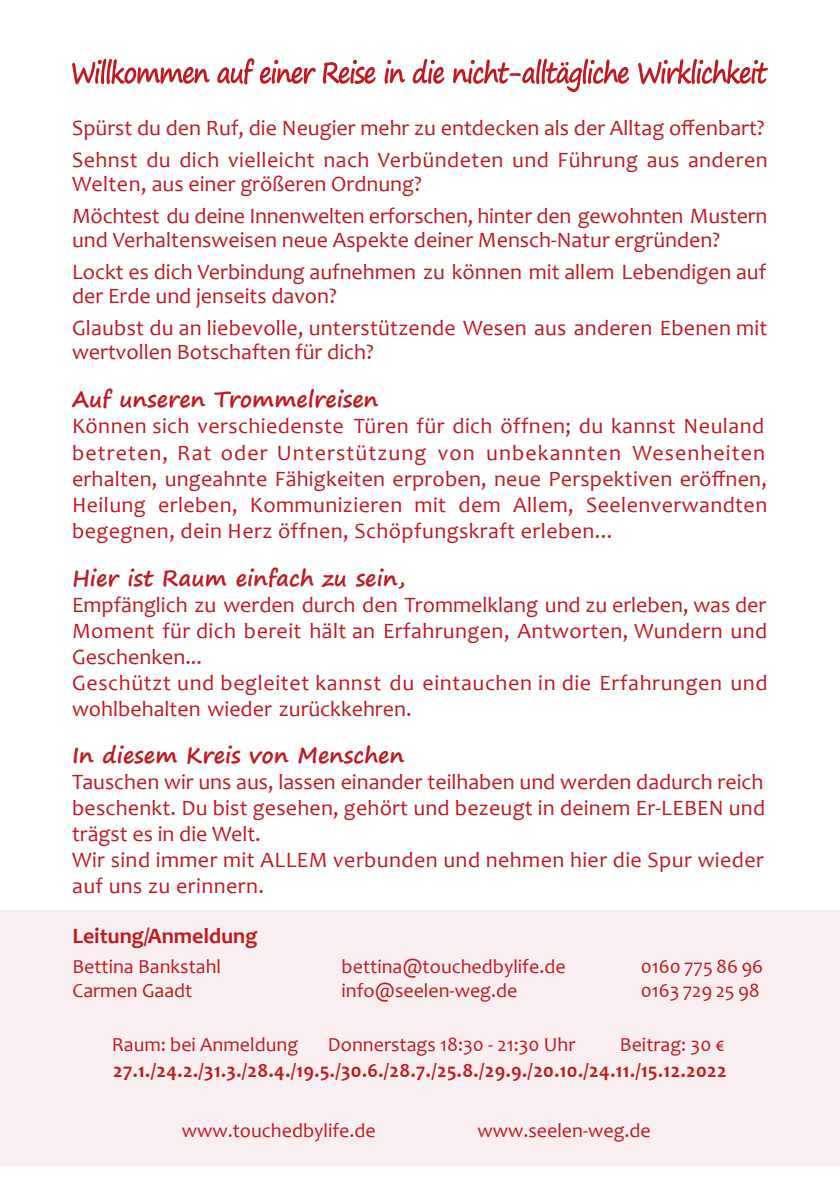
<style>
.page{position:relative;width:840px;height:1191px;background:#fff}
.page>*{position:absolute;margin:0;border:0;box-sizing:border-box;transform-origin:0 0}
.t1{font:22px/26px "Candara";letter-spacing:.01em;color:#c01a21}
.t2{font:22px/32px "Candara";letter-spacing:-.01em;color:#c01a21}
.t3{font:700 22px "Segoe Print";color:#c01a21}
.t4{font:700 22px "Candara";color:#c01a21}
.t5{font:20px/24px "Candara";color:#c01a21}
.t6{font:700 20px "Candara";letter-spacing:.02em;color:#c01a21}
</style>
<div class="page">
<div style="left:0;top:910px;width:839px;height:255px;background:#faeff0"></div>
<svg style="left:72px;top:58px;width:695px;height:34px"></svg>
<p class="t1" style="left:72px;top:112px;width:697px;line-height:32px">Spürst du den Ruf, die Neugier mehr zu entdecken als der Alltag offenbart?<br>Sehnst du dich vielleicht nach Verbündeten und Führung aus anderen</p>
<p class="t2" style="left:72px;top:168px;width:696px">Welten, aus einer größeren Ordnung?<br>Möchtest du deine Innenwelten erforschen, hinter den gewohnten Mustern</p>
<p class="t1" style="left:72px;top:224px;width:695px;line-height:32px">und Verhaltensweisen neue Aspekte deiner Mensch-Natur ergründen?<br>Lockt es dich Verbindung aufnehmen zu können mit allem Lebendigen auf</p>
<p class="t1" style="left:72px;top:280px;width:696px;line-height:32px">der Erde und jenseits davon?<br>Glaubst du an liebevolle, unterstützende Wesen aus anderen Ebenen mit</p>
<p class="t1" style="left:72px;top:339px;width:303px">wertvollen Botschaften für dich?</p>
<p class="t3" style="left:72px;top:379px;width:307px">Auf unseren Trommelreisen</p>
<p class="t1" style="left:72px;top:413px;width:696px">Können sich verschiedenste Türen für dich öffnen; du kannst Neuland betreten, Rat oder Unterstützung von unbekannten Wesenheiten erhalten, ungeahnte Fähigkeiten erproben, neue Perspektiven eröffnen, Heilung erleben, Kommunizieren mit dem Allem, Seelenverwandten begegnen, dein Herz öffnen, Schöpfungskraft erleben...</p>
<p class="t3" style="left:72px;top:558px;width:334px">Hier ist Raum einfach zu sein,</p>
<p class="t1" style="left:72px;top:591px;width:696px">Empfänglich zu werden durch den Trommelklang und zu erleben, was der Moment für dich bereit hält an Erfahrungen, Antworten, Wundern und Geschenken...<br>Geschützt und begleitet kannst du eintauchen in die Erfahrungen und wohlbehalten wieder zurückkehren.</p>
<p class="t3" style="left:72px;top:735px;width:333px">In diesem Kreis von Menschen</p>
<p class="t1" style="left:72px;top:768px;width:694px">Tauschen wir uns aus, lassen einander teilhaben und werden dadurch reich beschenkt. Du bist gesehen, gehört und bezeugt in deinem Er-LEBEN und trägst es in die Welt.<br>Wir sind immer mit ALLEM verbunden und nehmen hier die Spur wieder auf uns zu erinnern.</p>
<p class="t4" style="left:72px;top:921px;width:186px">Leitung/ Anmeldung</p>
<p class="t5" style="left:72px;top:954px;width:150px">Bettina Bankstahl<br>Carmen Gaadt</p>
<p class="t5" style="left:341px;top:953px;width:225px">bettina@touchedbylife.de info@seelen-weg.de</p>
<p class="t5" style="left:640px;top:954px;width:124px">0160 775 86 96<br>0163 729 25 98</p>
<p class="t5" style="left:112px;top:1032px;width:188px">Raum: bei Anmeldung</p>
<p class="t5" style="left:328px;top:1032px;width:249px">Donnerstags 18:30 - 21:30 Uhr</p>
<p class="t5" style="left:619px;top:1032px;width:106px">Beitrag: 30 €</p>
<p class="t6" style="left:113px;top:1058px;width:615px">27.1./24.2./31.3./28.4./19.5./30.6./28.7./25.8./29.9./20.10./24.11./15.12.2022</p>
<p class="t5" style="left:181px;top:1118px;width:195px">www.touchedbylife.de</p>
<p class="t5" style="left:477px;top:1118px;width:175px">www.seelen-weg.de</p>
</div>
